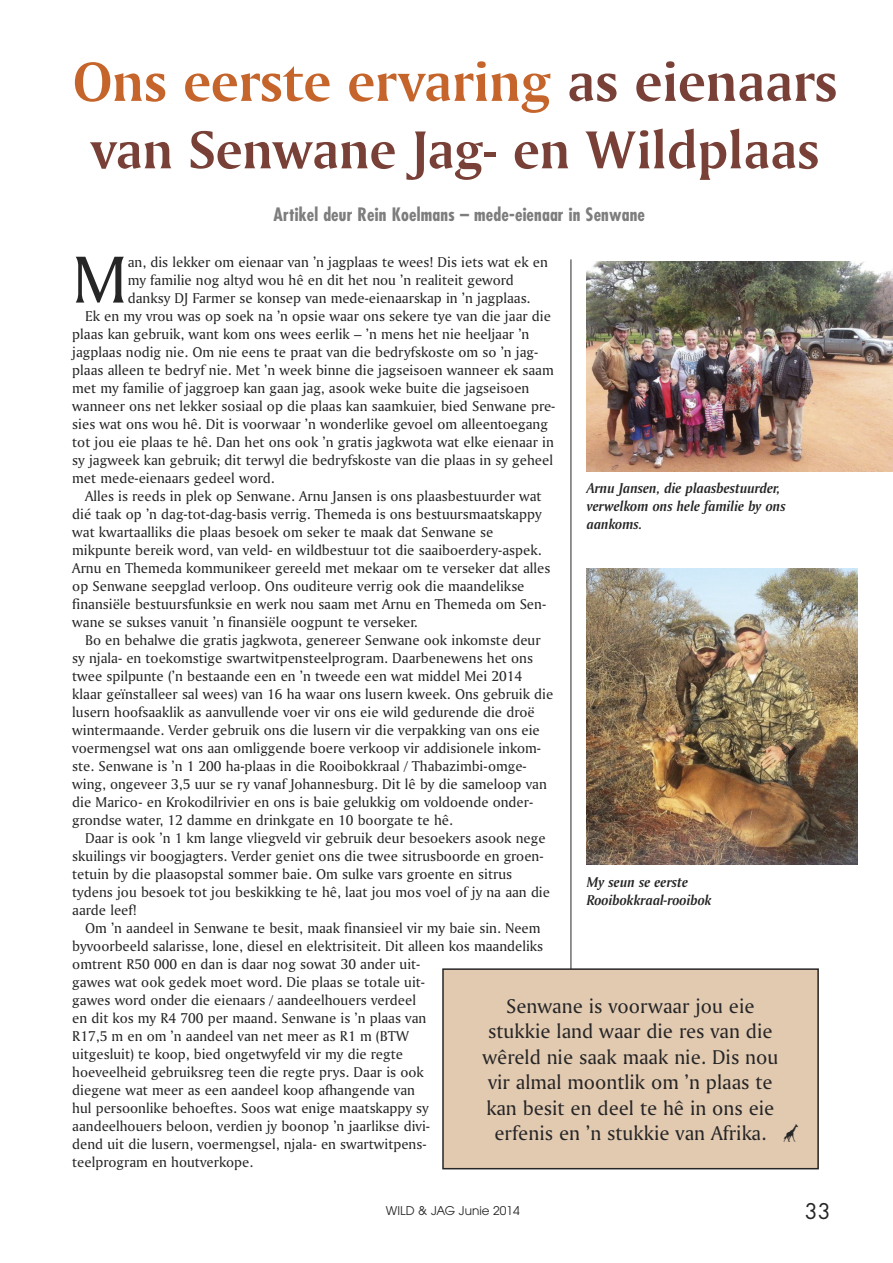
<style>
.page{position:relative;width:893px;height:1263px;background:#fff}
.page>*{position:absolute;margin:0;border:0;box-sizing:border-box;transform-origin:0 0}
.t1{font:69.9px "Amerigo BT Roman A";color:#272627}
.t2{font:58.35px "Amerigo BT Bold A";color:#c5652c}
.t3{font:56.25px "Amerigo BT Bold A";color:#784036}
.t4{font:30px "Animals 1";color:#272627}
.t5{font:21px/25.5px "Amerigo BT Roman A";color:#272627;text-align:center}
.t6{font:21px "Futura";color:#272627}
.t7{font:700 condensed 18px "Futura";letter-spacing:.01em;color:#7d7d7d}
.t8{font:15px "Amerigo BT Roman A";color:#272627}
.t9{font:15px/18px "Amerigo BT Bold Italic A";color:#272627}
.t10{font:12px "Avant Garde";color:#272627}
.s1{color:#784036}
</style>
<div class="page">
<img style="left:587px;top:569px;width:270px;height:296px">
<img style="left:587px;top:261px;width:306px;height:210px">
<hr style="left:571px;top:259px;width:1px;height:898px;background:#272627">
<div style="left:443px;top:969px;width:375px;height:200px;background:#e2cab1"></div>
<div style="left:442px;top:968px;width:377px;height:201px;border:2px solid #272627"></div>
<h2 class="t2" style="left:73px;top:60px;width:766px">Ons eerste ervaring <span class="s1">as eienaars</span></h2>
<h3 class="t3" style="left:91px;top:129px;width:730px">van Senwane Jag- en Wildplaas</h3>
<p class="t7" style="left:273px;top:206px;width:373px">Artikel deur Rein Koelmans – mede-eienaar in Senwane</p>
<h1 class="t1" style="left:72px;top:253px;width:57px">M</h1>
<p class="t8" style="left:128px;top:256px;width:422px">an, dis lekker om eienaar van ’n jagplaas te wees! Dis iets wat ek en</p>
<p class="t8" style="left:128px;top:274px;width:388px">my familie nog altyd wou hê en dit het nou ’n realiteit geword</p>
<p class="t8" style="left:128px;top:292px;width:404px">danksy DJ Farmer se konsep van mede-eienaarskap in ’n jagplaas.</p>
<p class="t8" style="left:85px;top:310px;width:467px">Ek en my vrou was op soek na ’n opsie waar ons sekere tye van die jaar die</p>
<p class="t8" style="left:72px;top:328px;width:459px">plaas kan gebruik, want kom ons wees eerlik – ’n mens het nie heeljaar ’n</p>
<p class="t8" style="left:72px;top:346px;width:468px">jagplaas nodig nie. Om nie eens te praat van die bedryfskoste om so ’n jag-</p>
<p class="t8" style="left:72px;top:364px;width:483px">plaas alleen te bedryf nie. Met ’n week binne die jagseisoen wanneer ek saam</p>
<p class="t8" style="left:72px;top:382px;width:459px">met my familie of jaggroep kan gaan jag, asook weke buite die jagseisoen</p>
<p class="t8" style="left:72px;top:400px;width:485px">wanneer ons net lekker sosiaal op die plaas kan saamkuier, bied Senwane pre-</p>
<p class="t8" style="left:72px;top:418px;width:477px">sies wat ons wou hê. Dit is voorwaar ’n wonderlike gevoel om alleentoegang</p>
<p class="t8" style="left:72px;top:436px;width:483px">tot jou eie plaas te hê. Dan het ons ook ’n gratis jagkwota wat elke eienaar in</p>
<p class="t8" style="left:72px;top:454px;width:482px">sy jagweek kan gebruik; dit terwyl die bedryfskoste van die plaas in sy geheel</p>
<p class="t8" style="left:72px;top:472px;width:204px">met mede-eienaars gedeel word.</p>
<p class="t8" style="left:85px;top:490px;width:458px">Alles is reeds in plek op Senwane. Arnu Jansen is ons plaasbestuurder wat</p>
<p class="t8" style="left:72px;top:508px;width:471px">dié taak op ’n dag-tot-dag-basis verrig. Themeda is ons bestuursmaatskappy</p>
<p class="t8" style="left:72px;top:526px;width:423px">wat kwartaalliks die plaas besoek om seker te maak dat Senwane se</p>
<p class="t8" style="left:72px;top:544px;width:471px">mikpunte bereik word, van veld- en wildbestuur tot die saaiboerdery-aspek.</p>
<p class="t8" style="left:72px;top:562px;width:480px">Arnu en Themeda kommunikeer gereeld met mekaar om te verseker dat alles</p>
<p class="t8" style="left:72px;top:580px;width:454px">op Senwane seepglad verloop. Ons ouditeure verrig ook die maandelikse</p>
<p class="t8" style="left:72px;top:598px;width:475px">finansiële bestuursfunksie en werk nou saam met Arnu en Themeda om Sen-</p>
<p class="t8" style="left:72px;top:616px;width:347px">wane se sukses vanuit ’n finansiële oogpunt te verseker.</p>
<p class="t8" style="left:85px;top:634px;width:457px">Bo en behalwe die gratis jagkwota, genereer Senwane ook inkomste deur</p>
<p class="t8" style="left:72px;top:652px;width:462px">sy njala- en toekomstige swartwitpensteelprogram. Daarbenewens het ons</p>
<p class="t8" style="left:72px;top:670px;width:451px">twee spilpunte (’n bestaande een en ’n tweede een wat middel Mei 2014</p>
<p class="t8" style="left:72px;top:688px;width:483px">klaar geïnstalleer sal wees) van 16 ha waar ons lusern kweek. Ons gebruik die</p>
<p class="t8" style="left:72px;top:706px;width:464px">lusern hoofsaaklik as aanvullende voer vir ons eie wild gedurende die droë</p>
<p class="t8" style="left:72px;top:724px;width:469px">wintermaande. Verder gebruik ons die lusern vir die verpakking van ons eie</p>
<p class="t8" style="left:72px;top:742px;width:470px">voermengsel wat ons aan omliggende boere verkoop vir addisionele inkom-</p>
<p class="t8" style="left:72px;top:760px;width:456px">ste. Senwane is ’n 1 200 ha-plaas in die Rooibokkraal / Thabazimbi-omge-</p>
<p class="t8" style="left:72px;top:778px;width:476px">wing, ongeveer 3,5 uur se ry vanaf Johannesburg. Dit lê by die sameloop van</p>
<p class="t8" style="left:72px;top:796px;width:462px">die Marico- en Krokodilrivier en ons is baie gelukkig om voldoende onder-</p>
<p class="t8" style="left:72px;top:814px;width:382px">grondse water, 12 damme en drinkgate en 10 boorgate te hê.</p>
<p class="t8" style="left:85px;top:832px;width:462px">Daar is ook ’n 1 km lange vliegveld vir gebruik deur besoekers asook nege</p>
<p class="t8" style="left:72px;top:850px;width:473px">skuilings vir boogjagters. Verder geniet ons die twee sitrusboorde en groen-</p>
<p class="t8" style="left:72px;top:868px;width:441px">tetuin by die plaasopstal sommer baie. Om sulke vars groente en sitrus</p>
<p class="t8" style="left:72px;top:886px;width:479px">tydens jou besoek tot jou beskikking te hê, laat jou mos voel of jy na aan die</p>
<p class="t8" style="left:72px;top:904px;width:66px">aarde leef!</p>
<p class="t8" style="left:85px;top:922px;width:457px">Om ’n aandeel in Senwane te besit, maak finansieel vir my baie sin. Neem</p>
<p class="t8" style="left:72px;top:940px;width:472px">byvoorbeeld salarisse, lone, diesel en elektrisiteit. Dit alleen kos maandeliks</p>
<p class="t8" style="left:72px;top:958px;width:350px">omtrent R50 000 en dan is daar nog sowat 30 ander uit-</p>
<p class="t8" style="left:72px;top:976px;width:354px">gawes wat ook gedek moet word. Die plaas se totale uit-</p>
<p class="t8" style="left:72px;top:994px;width:345px">gawes word onder die eienaars / aandeelhouers verdeel</p>
<p class="t8" style="left:72px;top:1012px;width:356px">en dit kos my R4 700 per maand. Senwane is ’n plaas van</p>
<p class="t8" style="left:72px;top:1030px;width:338px">R17,5 m en om ’n aandeel van net meer as R1 m (BTW</p>
<p class="t8" style="left:72px;top:1048px;width:332px">uitgesluit) te koop, bied ongetwyfeld vir my die regte</p>
<p class="t8" style="left:72px;top:1066px;width:353px">hoeveelheid gebruiksreg teen die regte prys. Daar is ook</p>
<p class="t8" style="left:72px;top:1084px;width:344px">diegene wat meer as een aandeel koop afhangende van</p>
<p class="t8" style="left:72px;top:1102px;width:358px">hul persoonlike behoeftes. Soos wat enige maatskappy sy</p>
<p class="t8" style="left:72px;top:1120px;width:359px">aandeelhouers beloon, verdien jy boonop ’n jaarlikse divi-</p>
<p class="t8" style="left:72px;top:1138px;width:356px">dend uit die lusern, voermengsel, njala- en swartwitpens-</p>
<p class="t8" style="left:72px;top:1156px;width:182px">teelprogram en houtverkope.</p>
<p class="t9" style="left:587px;top:481px;width:200px">Arnu Jansen, die plaasbestuurder, verwelkom ons hele familie by ons aankoms.</p>
<p class="t9" style="left:587px;top:874px;width:126px">My seun se eerste<br>Rooibokkraal-rooibok</p>
<h3 class="t5" style="left:482px;top:995px;width:297px">Senwane is voorwaar jou eie stukkie land waar die res van die wêreld nie saak maak nie. Dis nou vir almal moontlik om ’n plaas te kan besit en deel te hê in ons eie erfenis en ’n stukkie van Afrika.</h3>
<h3 class="t4" style="left:784px;top:1114px;width:17px">3</h3>
<p class="t10" style="left:386px;top:1206px;width:135px">WILD &amp; JAG Junie 2014</p>
<h3 class="t6" style="left:805px;top:1202px;width:27px">33</h3>
</div>
